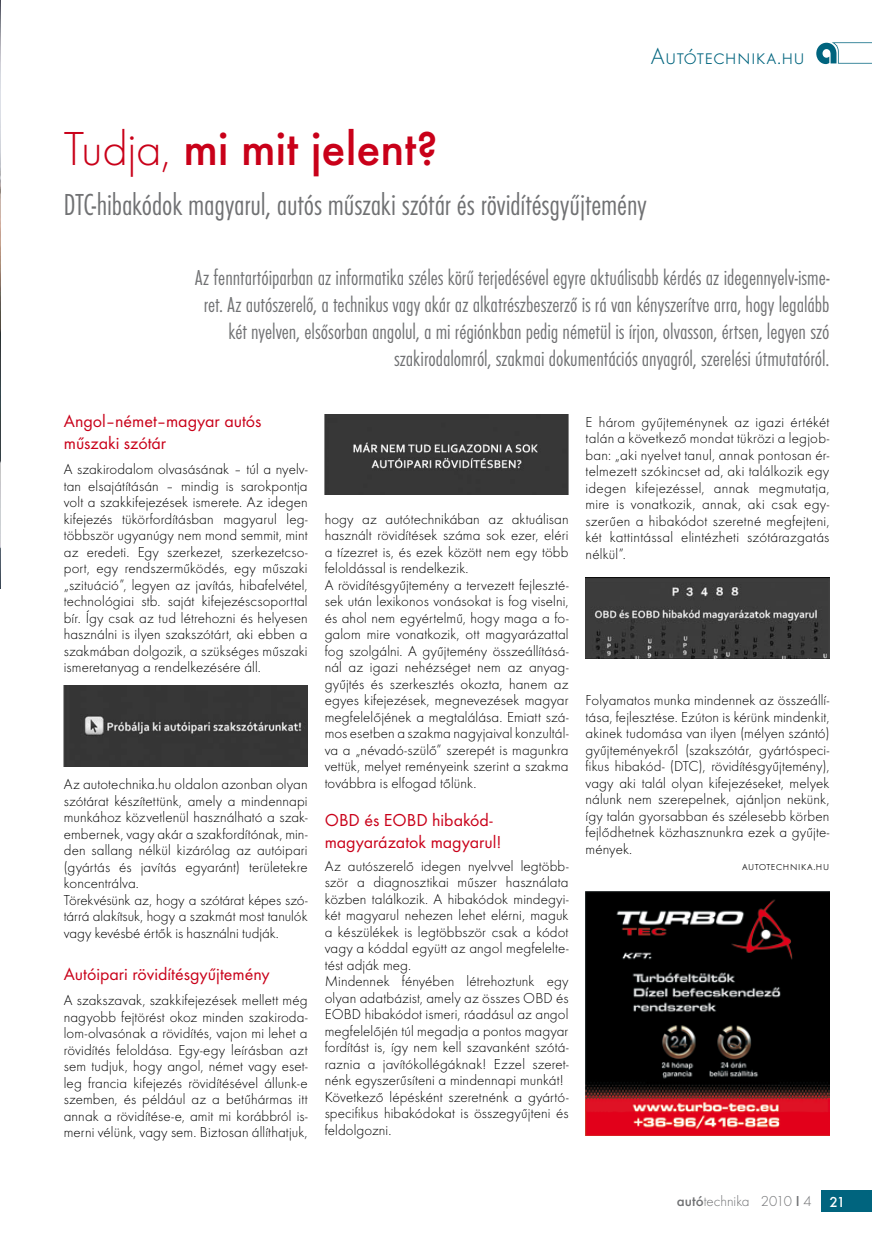
<style>
.page{position:relative;width:872px;height:1246px;background:#fff}
.page>*{position:absolute;margin:0;border:0;box-sizing:border-box;transform-origin:0 0}
.t1{font:500 49.5px "Futura TOT";letter-spacing:-.005em;color:#c90019}
.t2{font:31.5px "Futura TOT Lig Con";letter-spacing:-.005em;color:#707173}
.t3{font:300 24px "Futura TOT";color:#00647e}
.t4{font:22.5px/27px "Futura TOT Lig Con";letter-spacing:-.005em;color:#707173;text-align:right}
.t5{font:18px/21.6px "Futura TOT Boo";color:#c90019}
.t6{font:300 15px/16.5px "Futura TOT";letter-spacing:.005em;color:#000;text-align:justify}
.t7{font:300 15px "Futura TOT";color:#707173}
.t8{font:300 13.5px "Futura TOT";color:#000}
.s1{font-weight:300}
.s2{font-weight:500}
.s3{font-weight:500;color:#fff}
</style>
<div class="page">
<div style="left:821px;top:1191px;width:51px;height:21px;background:#00647e"></div>
<svg style="left:816px;top:42px;width:56px;height:22px"></svg>
<img style="left:585px;top:577px;width:244px;height:81px">
<img style="left:325px;top:415px;width:243px;height:80px">
<img style="left:64px;top:686px;width:244px;height:81px">
<img style="left:585px;top:891px;width:244px;height:244px">
<img style="left:0;top:0;width:1px;height:588px">
<h3 class="t3" style="left:651px;top:42px;width:156px">Autótechnika.hu</h3>
<h1 class="t1" style="left:64px;top:119px;width:375px"><span class="s1">Tudja,</span> mi mit jelent?</h1>
<h2 class="t2" style="left:64px;top:187px;width:584px">DTC-hibakódok magyarul, autós műszaki szótár és rövidítésgyűjtemény</h2>
<p class="t4" style="left:195px;top:264px;width:636px">Az fenntartóiparban az informatika széles körű terjedésével egyre aktuálisabb kérdés az idegennyelv-isme&shy;ret. Az autószerelő, a technikus vagy akár az alkatrészbeszerző is rá van kényszerítve arra, hogy legalább két nyelven, elsősorban angolul, a mi régiónkban pedig németül is írjon, olvasson, értsen, legyen szó szakirodalomról, szakmai dokumentációs anyagról, szerelési útmutatóról.</p>
<p class="t5" style="left:64px;top:410px;width:199px">Angol–német–magyar autós műszaki szótár</p>
<p class="t6" style="left:64px;top:461px;width:245px">A szakirodalom olvasásának – túl a nyelv&shy;tan elsajátításán – mindig is sarokpontja volt a szakkifejezések ismerete. Az idegen kifejezés tükörfordításban magyarul leg&shy;többször ugyanúgy nem mond semmit, mint az eredeti. Egy szerkezet, szerkezetcso&shy;port, egy rendszerműködés, egy műszaki „szituáció”, legyen az javítás, hibafelvétel, technológiai stb. saját kifejezéscsoporttal bír. Így csak az tud létrehozni és helyesen használni is ilyen szakszótárt, aki ebben a szakmában dolgozik, a szükséges műszaki ismeretanyag a rendelkezésére áll.</p>
<p class="t6" style="left:64px;top:776px;width:245px;text-align:left">Az autotechnika.hu oldalon azonban olyan szótárat készítettünk, amely a mindennapi munkához közvetlenül használható a szak&shy;embernek, vagy akár a szakfordítónak, min&shy;den sallang nélkül kizárólag az autóipari (gyártás és javítás egyaránt) területekre koncentrálva.<br>Törekvésünk az, hogy a szótárat képes szó&shy;tárrá alakítsuk, hogy a szakmát most tanulók vagy kevésbé értők is használni tudják.</p>
<p class="t5" style="left:64px;top:963px;width:208px">Autóipari rövidítésgyűjtemény</p>
<p class="t6" style="left:64px;top:992px;width:245px">A szakszavak, szakkifejezések mellett még nagyobb fejtörést okoz minden szakiroda&shy;lom-olvasónak a rövidítés, vajon mi lehet a rövidítés feloldása. Egy-egy leírásban azt sem tudjuk, hogy angol, német vagy eset&shy;leg francia kifejezés rövidítésével állunk-e szemben, és például az a betűhármas itt annak a rövidítése-e, amit mi korábbról is&shy;merni vélünk, vagy sem. Biztosan állíthatjuk,</p>
<p class="t6" style="left:325px;top:511px;width:245px;text-align:left">hogy az autótechnikában az aktuálisan használt rövidítések száma sok ezer, eléri a tízezret is, és ezek között nem egy több feloldással is rendelkezik.<br>A rövidítésgyűjtemény a tervezett fejleszté&shy;sek után lexikonos vonásokat is fog viselni, és ahol nem egyértelmű, hogy maga a fo&shy;galom mire vonatkozik, ott magyarázattal fog szolgálni. A gyűjtemény összeállításá&shy;nál az igazi nehézséget nem az anyag&shy;gyűjtés és szerkesztés okozta, hanem az egyes kifejezések, megnevezések magyar megfelelőjének a megtalálása. Emiatt szá&shy;mos esetben a szakma nagyjaival konzultál&shy;va a „névadó-szülő” szerepét is magunkra vettük, melyet reményeink szerint a szakma továbbra is elfogad tőlünk.</p>
<p class="t5" style="left:325px;top:809px;width:178px">OBD és EOBD hibakód&shy;magyarázatok magyarul!</p>
<p class="t6" style="left:325px;top:857px;width:245px;text-align:left">Az autószerelő idegen nyelvvel legtöbb&shy;ször a diagnosztikai műszer használata közben találkozik. A hibakódok mindegyi&shy;két magyarul nehezen lehet elérni, maguk a készülékek is legtöbbször csak a kódot vagy a kóddal együtt az angol megfelelte&shy;tést adják meg.<br>Mindennek fényében létrehoztunk egy olyan adatbázist, amely az összes OBD és EOBD hibakódot ismeri, ráadásul az angol megfelelőjén túl megadja a pontos magyar fordítást is, így nem kell szavanként szótá&shy;raznia a javítókollégáknak! Ezzel szeret&shy;nénk egyszerűsíteni a mindennapi munkát!<br>Következő lépésként szeretnénk a gyártó&shy;specifikus hibakódokat is összegyűjteni és feldolgozni.</p>
<p class="t6" style="left:585px;top:414px;width:245px">E három gyűjteménynek az igazi értékét talán a következő mondat tükrözi a legjob&shy;ban: „aki nyelvet tanul, annak pontosan ér&shy;telmezett szókincset ad, aki találkozik egy idegen kifejezéssel, annak megmutatja, mire is vonatkozik, annak, aki csak egy&shy;szerűen a hibakódot szeretné megfejteni, két kattintással elintézheti szótárazgatás nélkül”.</p>
<p class="t6" style="left:585px;top:692px;width:245px">Folyamatos munka mindennek az összeállí&shy;tása, fejlesztése. Ezúton is kérünk mindenkit, akinek tudomása van ilyen (mélyen szántó) gyűjteményekről (szakszótár, gyártóspeci&shy;fikus hibakód- (DTC), rövidítésgyűjtemény), vagy aki talál olyan kifejezéseket, melyek nálunk nem szerepelnek, ajánljon nekünk, így talán gyorsabban és szélesebb körben fejlődhetnek közhasznunkra ezek a gyűjte&shy;mények.</p>
<p class="t8" style="left:742px;top:858px;width:89px">autotechnika.hu</p>
<p class="t7" style="left:677px;top:1193px;width:170px"><span class="s2">autó</span>technika 2010 <span class="s2">I</span> 4 <span class="s3">21</span></p>
</div>
